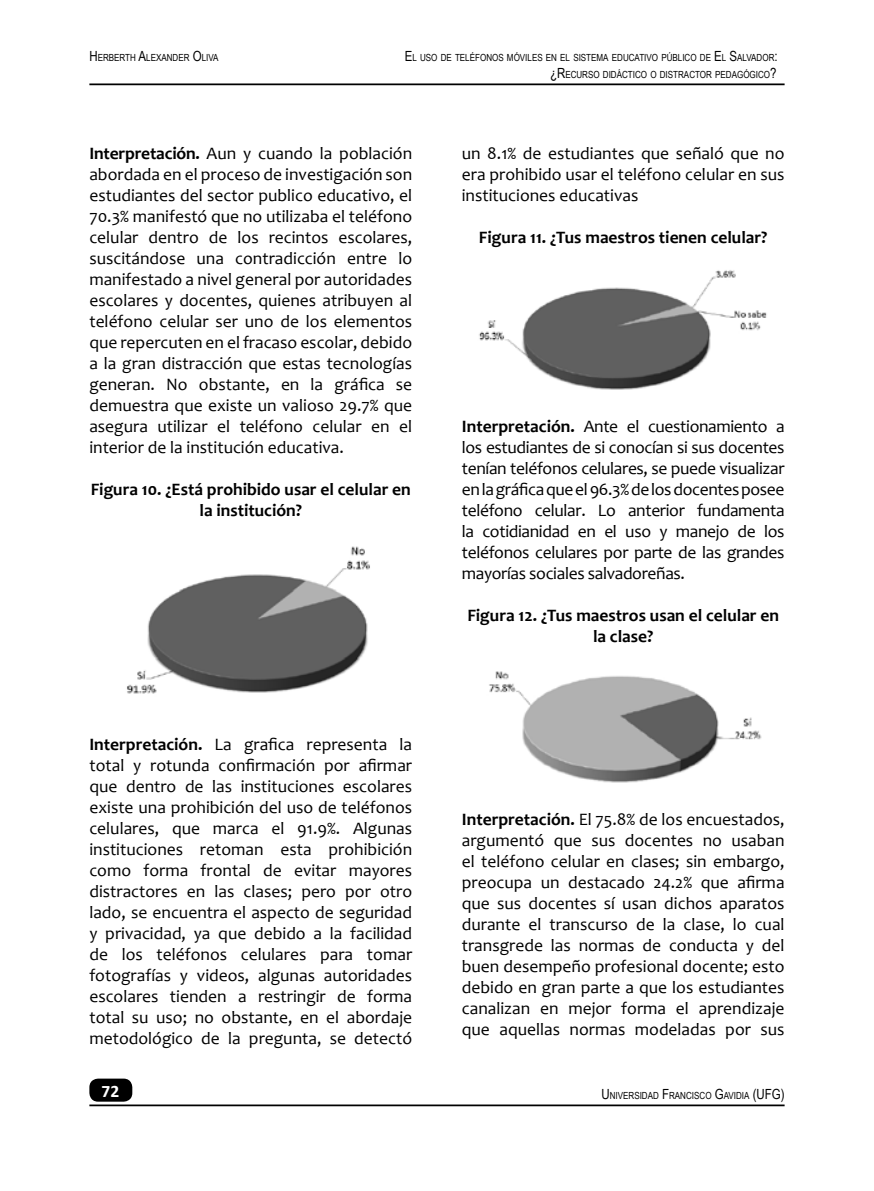
<style>
.page{position:relative;width:874px;height:1191px;background:#fff}
.page>*{position:absolute;margin:0;border:0;box-sizing:border-box;transform-origin:0 0}
.t1{font:17.5px/21px "Candara";color:#000;text-align:justify}
.t2{font:700 17.5px/21px "Candara";color:#000;text-align:center}
.t3{font:700 17.5px "Calibri";color:#fff}
.t4{font:9.8px/16.8px "Arial Narrow";color:#000;text-align:right}
.s1{font-size:14px}
.s2{font-weight:700}
</style>
<div class="page">
<hr style="left:89px;top:83px;width:695px;height:2px;background:#000">
<hr style="left:89px;top:1104px;width:695px;height:2px;background:#000">
<div style="left:89px;top:1078px;width:43px;height:23px;background:#000;border-radius:9px"></div>
<img style="left:479px;top:270px;width:288px;height:120px">
<img style="left:489px;top:671px;width:273px;height:112px">
<img style="left:127px;top:546px;width:243px;height:148px">
<p class="t4" style="left:89px;top:49px;width:179px"><span class="s1">H</span>ERBERTH <span class="s1">A</span>LEXANDER <span class="s1">O</span>LIVA <span class="s1">E</span></p>
<p class="t4" style="left:412px;top:49px;width:366px">L USO DE TELÉFONOS MÓVILES EN EL SISTEMA EDUCATIVO PÚBLICO DE <span class="s1">E</span>L <span class="s1">S</span>ALVADOR<span class="s1">: ¿R</span>ECURSO DIDÁCTICO O DISTRACTOR PEDAGÓGICO<span class="s1">?</span></p>
<p class="t1" style="left:89px;top:142px;width:324px"><span class="s2">Interpretación.</span> Aun y cuando la población abordada en el proceso de investigación son estudiantes del sector publico educativo, el 70.3% manifestó que no utilizaba el teléfono celular dentro de los recintos escolares, suscitándose una contradicción entre lo manifestado a nivel general por autoridades escolares y docentes, quienes atribuyen al teléfono celular ser uno de los elementos que repercuten en el fracaso escolar, debido a la gran distracción que estas tecnologías generan. No obstante, en la gráfica se demuestra que existe un valioso 29.7% que asegura utilizar el teléfono celular en el interior de la institución educativa.</p>
<p class="t2" style="left:91px;top:478px;width:321px">Figura 10. ¿Está prohibido usar el celular en la institución?</p>
<p class="t1" style="left:89px;top:733px;width:324px"><span class="s2">Interpretación.</span> La grafica representa la total y rotunda confirmación por afirmar que dentro de las instituciones escolares existe una prohibición del uso de teléfonos celulares, que marca el 91.9%. Algunas instituciones retoman esta prohibición como forma frontal de evitar mayores distractores en las clases; pero por otro lado, se encuentra el aspecto de seguridad y privacidad, ya que debido a la facilidad de los teléfonos celulares para tomar fotografías y videos, algunas autoridades escolares tienden a restringir de forma total su uso; no obstante, en el abordaje metodológico de la pregunta, se detectó</p>
<p class="t1" style="left:461px;top:142px;width:324px">un 8.1% de estudiantes que señaló que no era prohibido usar el teléfono celular en sus instituciones educativas</p>
<p class="t2" style="left:478px;top:226px;width:290px">Figura 11. ¿Tus maestros tienen celular?</p>
<p class="t1" style="left:461px;top:415px;width:324px"><span class="s2">Interpretación.</span> Ante el cuestionamiento a los estudiantes de si conocían si sus docentes tenían teléfonos celulares, se puede visualizar en la gráfica que el 96.3% de los docentes posee teléfono celular. Lo anterior fundamenta la cotidianidad en el uso y manejo de los teléfonos celulares por parte de las grandes mayorías sociales salvadoreñas.</p>
<p class="t2" style="left:467px;top:604px;width:313px">Figura 12. ¿Tus maestros usan el celular en la clase?</p>
<p class="t1" style="left:461px;top:808px;width:324px"><span class="s2">Interpretación.</span> El 75.8% de los encuestados, argumentó que sus docentes no usaban el teléfono celular en clases; sin embargo, preocupa un destacado 24.2% que afirma que sus docentes sí usan dichos aparatos durante el transcurso de la clase, lo cual transgrede las normas de conducta y del buen desempeño profesional docente; esto debido en gran parte a que los estudiantes canalizan en mejor forma el aprendizaje que aquellas normas modeladas por sus</p>
<p class="t3" style="left:101px;top:1079px;width:19px">72</p>
<p class="t4" style="left:601px;top:1086px;width:184px"><span class="s1">U</span> NIVERSIDAD <span class="s1">F</span>RANCISCO <span class="s1">G</span>AVIDIA <span class="s1">(UFG)</span></p>
</div>
